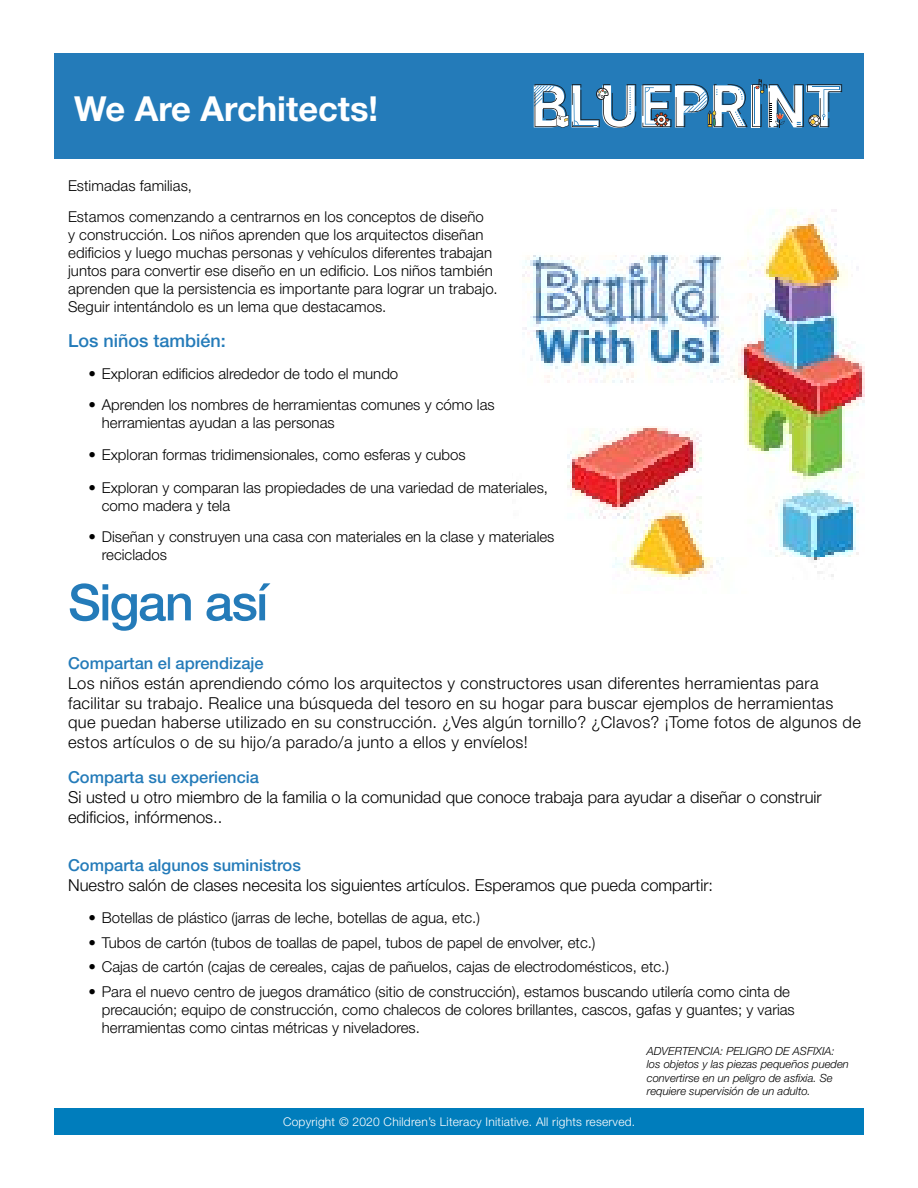
<style>
.page{position:relative;width:918px;height:1188px;background:#fff}
.page>*{position:absolute;margin:0;border:0;box-sizing:border-box;transform-origin:0 0}
.t1{font:500 50.55px "Helvetica Neue LT Pro";letter-spacing:-.03em;color:#247bb9}
.t2{font:700 34.5px "Helvetica Neue LT Pro";color:#fff}
.t3{font:500 18px "Helvetica Neue LT Pro";color:#247bb9}
.t4{font:300 16.5px/19.8px "Helvetica Neue LT Pro";letter-spacing:.02em;color:#000}
.t5{font:300 16.5px/19.8px "Helvetica Neue LT Pro";color:#000}
.t6{font:500 16.5px "Helvetica Neue LT Pro";color:#247bb9}
.t7{font:300 15px/18px "Helvetica Neue LT Pro";color:#000}
.t8{font:300 12px "Helvetica Neue LT Pro";letter-spacing:.02em;color:#fff}
.t9{font:italic 300 11.25px/13.5px "Helvetica Neue LT Pro";color:#000}
</style>
<div class="page">
<div style="left:54px;top:53px;width:810px;height:106px;background:#247bb9"></div>
<svg style="left:534px;top:84px;width:102px;height:44px"></svg>
<svg style="left:642px;top:79px;width:200px;height:48px"></svg>
<div style="left:54px;top:1108px;width:810px;height:27px;background:#007dbc"></div>
<img style="left:522px;top:209px;width:342px;height:371px">
<h2 class="t2" style="left:74px;top:88px;width:306px">We Are Architects!</h2>
<p class="t7" style="left:68px;top:169px;width:417px;line-height:31.5px">Estimadas familias,<br>Estamos comenzando a centrarnos en los conceptos de diseño</p>
<p class="t7" style="left:68px;top:226px;width:431px">y construcción. Los niños aprenden que los arquitectos diseñan edificios y luego muchas personas y vehículos diferentes trabajan juntos para convertir ese diseño en un edificio. Los niños también aprenden que la persistencia es importante para lograr un trabajo.<br>Seguir intentándolo es un lema que destacamos.</p>
<p class="t3" style="left:68px;top:330px;width:159px">Los niños también:</p>
<p class="t7" style="left:88px;top:364px;width:311px">• Exploran edificios alrededor de todo el mundo</p>
<p class="t7" style="left:102px;top:396px;width:394px;text-indent:-14px">• Aprenden los nombres de herramientas comunes y cómo las herramientas ayudan a las personas</p>
<p class="t7" style="left:88px;top:445px;width:379px">• Exploran formas tridimensionales, como esferas y cubos</p>
<p class="t7" style="left:102px;top:478px;width:448px;text-indent:-14px">• Exploran y comparan las propiedades de una variedad de materiales, como madera y tela</p>
<p class="t7" style="left:102px;top:528px;width:454px;text-indent:-14px">• Diseñan y construyen una casa con materiales en la clase y materiales reciclados</p>
<h1 class="t1" style="left:68px;top:572px;width:202px">Sigan así</h1>
<p class="t6" style="left:68px;top:653px;width:197px">Compartan el aprendizaje</p>
<p class="t4" style="left:68px;top:673px;width:794px">Los niños están aprendiendo cómo los arquitectos y constructores usan diferentes herramientas para facilitar su trabajo. Realice una búsqueda del tesoro en su hogar para buscar ejemplos de herramientas que puedan haberse utilizado en su construcción. ¿Ves algún tornillo? ¿Clavos? ¡Tome fotos de algunos de estos artículos o de su hijo/a parado/a junto a ellos y envíelos!</p>
<p class="t6" style="left:68px;top:767px;width:193px">Comparta su experiencia</p>
<p class="t5" style="left:68px;top:787px;width:755px">Si usted u otro miembro de la familia o la comunidad que conoce trabaja para ayudar a diseñar o construir edificios, infórmenos..</p>
<p class="t6" style="left:68px;top:856px;width:234px">Comparta algunos suministros</p>
<p class="t5" style="left:68px;top:875px;width:647px">Nuestro salón de clases necesita los siguientes artículos. Esperamos que pueda compartir:</p>
<p class="t7" style="left:88px;top:908px;width:393px">• Botellas de plástico (jarras de leche, botellas de agua, etc.)</p>
<p class="t7" style="left:88px;top:933px;width:509px">• Tubos de cartón (tubos de toallas de papel, tubos de papel de envolver, etc.)</p>
<p class="t7" style="left:88px;top:958px;width:582px">• Cajas de cartón (cajas de cereales, cajas de pañuelos, cajas de electrodomésticos, etc.)</p>
<p class="t7" style="left:102px;top:982px;width:695px;text-indent:-14px">• Para el nuevo centro de juegos dramático (sitio de construcción), estamos buscando utilería como cinta de precaución; equipo de construcción, como chalecos de colores brillantes, cascos, gafas y guantes; y varias herramientas como cintas métricas y niveladores.</p>
<p class="t9" style="left:647px;top:1044px;width:204px">ADVERTENCIA: PELIGRO DE ASFIXIA: los objetos y las piezas pequeños pueden convertirse en un peligro de asfixia. Se requiere supervisión de un adulto.</p>
<p class="t8" style="left:283px;top:1114px;width:354px">Copyright © 2020 Children’s Literacy Initiative. All rights reserved.</p>
</div>
